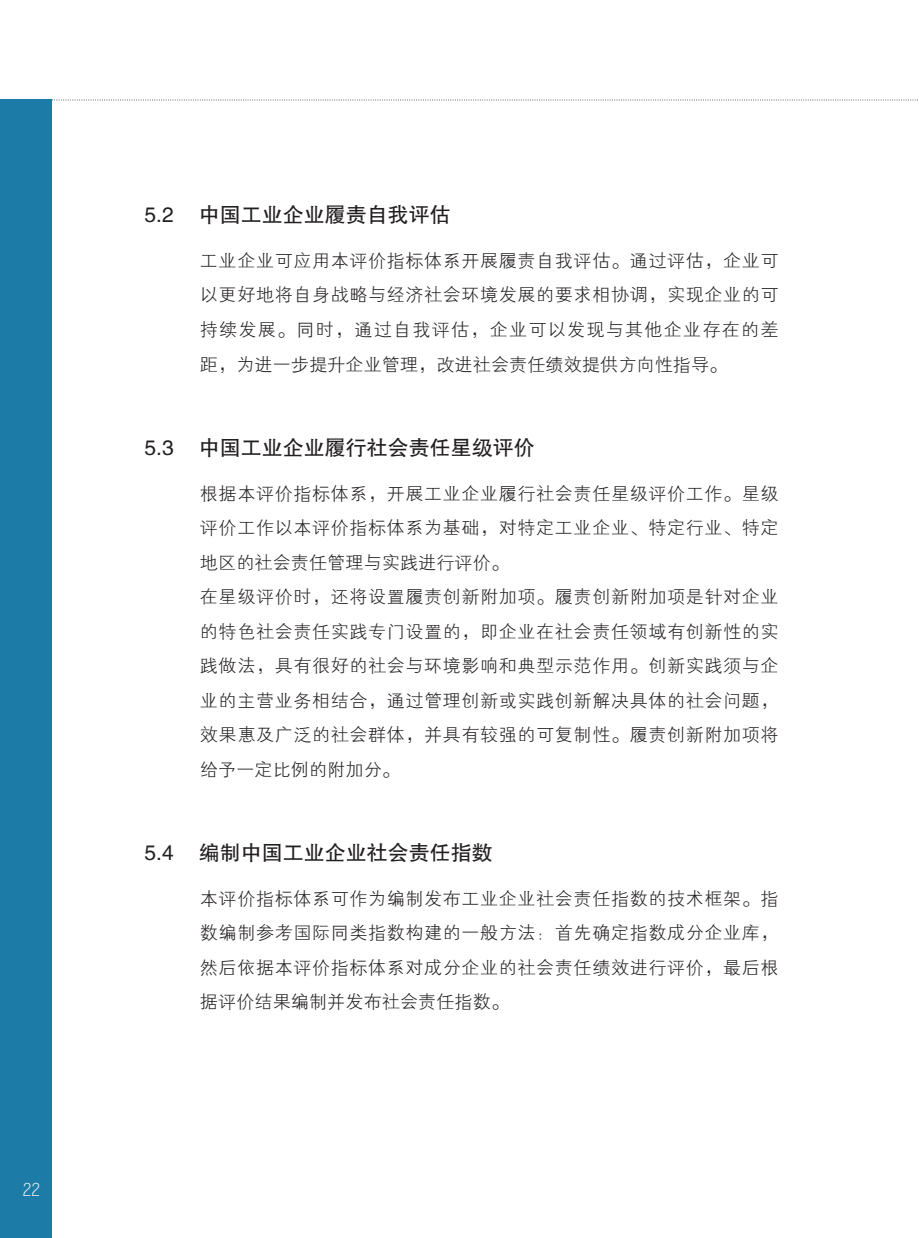
<style>
.page{position:relative;width:919px;height:1238px;background:#fff}
.page>*{position:absolute;margin:0;border:0;box-sizing:border-box;transform-origin:0 0}
.t1{font:21px "FZHTJW GB1 0";color:#231f20}
.t2{font:18px/34.5px "FZXH1 JW GB1 0";letter-spacing:.035em;color:#231f20;text-align:justify}
.t3{font:18px "FZXDXJW GB1 0";color:#fff}
</style>
<div class="page">
<svg style="left:51px;top:99px;width:867px;height:1px"></svg>
<div style="left:0;top:99px;width:51px;height:1138px;background:#1d7ca7"></div>
<p class="t3" style="left:22px;top:1179px;width:19px">22</p>
<p class="t1" style="left:145px;top:203px;width:307px">5.2 中国工业企业履责自我评估</p>
<p class="t2" style="left:200px;top:244px;width:580px">工业企业可应用本评价指标体系开展履责自我评估。通过评估，企业可以更好地将自身战略与经济社会环境发展的要求相协调，实现企业的可持续发展。同时，通过自我评估，企业可以发现与其他企业存在的差距，为进一步提升企业管理，改进社会责任绩效提供方向性指导。</p>
<p class="t1" style="left:145px;top:436px;width:391px">5.3 中国工业企业履行社会责任星级评价</p>
<p class="t2" style="left:200px;top:476px;width:580px;text-align:left">根据本评价指标体系，开展工业企业履行社会责任星级评价工作。星级评价工作以本评价指标体系为基础，对特定工业企业、特定行业、特定地区的社会责任管理与实践进行评价。<br>在星级评价时，还将设置履责创新附加项。履责创新附加项是针对企业的特色社会责任实践专门设置的，即企业在社会责任领域有创新性的实践做法，具有很好的社会与环境影响和典型示范作用。创新实践须与企业的主营业务相结合，通过管理创新或实践创新解决具体的社会问题，效果惠及广泛的社会群体，并具有较强的可复制性。履责创新附加项将给予一定比例的附加分。</p>
<p class="t1" style="left:145px;top:841px;width:349px">5.4 编制中国工业企业社会责任指数</p>
<p class="t2" style="left:200px;top:881px;width:580px">本评价指标体系可作为编制发布工业企业社会责任指数的技术框架。指数编制参考国际同类指数构建的一般方法：首先确定指数成分企业库，然后依据本评价指标体系对成分企业的社会责任绩效进行评价，最后根据评价结果编制并发布社会责任指数。</p>
</div>
